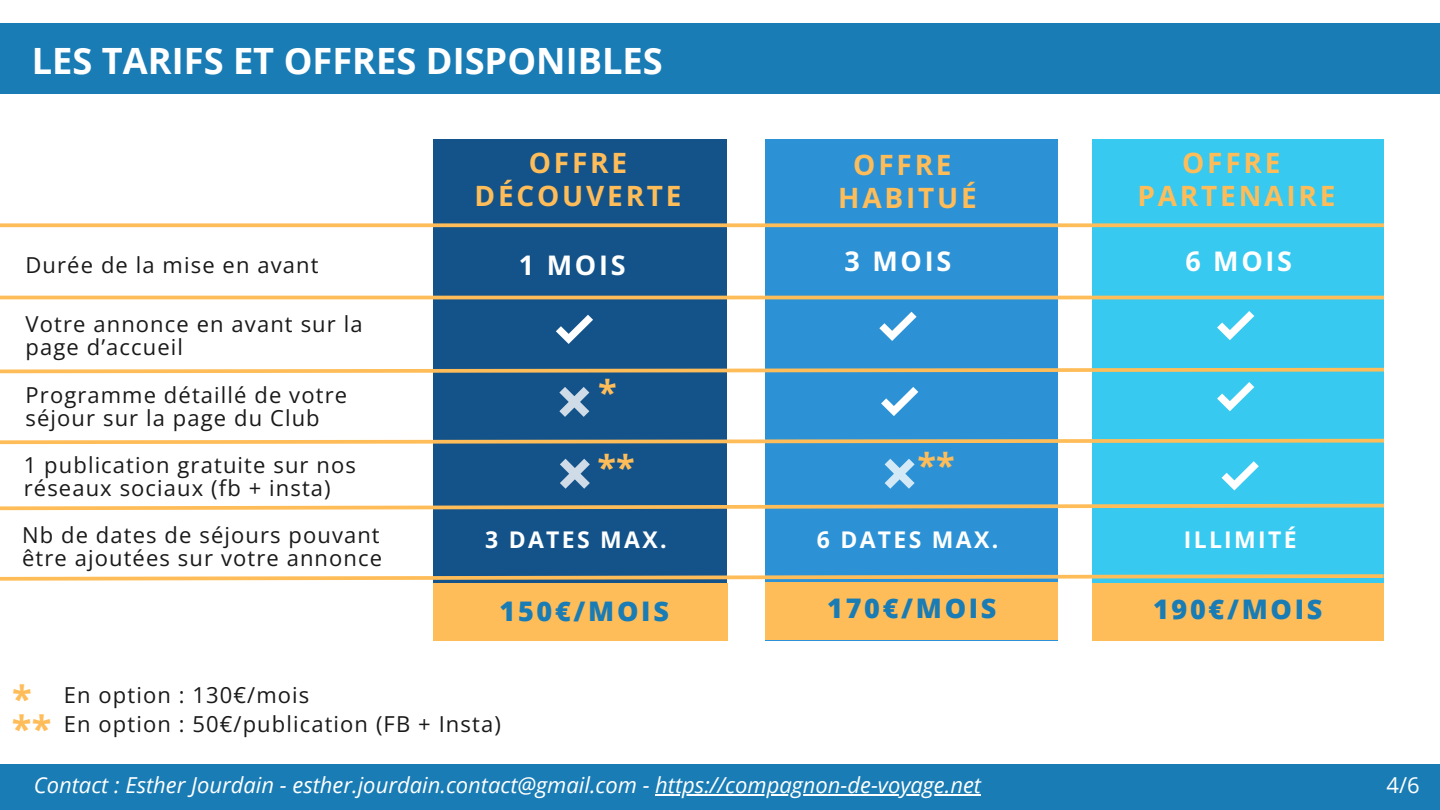
<style>
.page{position:relative;width:1440px;height:810px;background:#fff}
.page>*{position:absolute;margin:0;border:0;box-sizing:border-box;transform-origin:0 0}
.t1{font:700 36.2px "Open Sans";color:#fff}
.t2{font:700 36.2px/29.8px "Open Sans";color:#ffbd59}
.t3{font:700 34.2px "Open Sans";color:#ffbd59}
.t4{font:700 28px/33px "Open Sans";letter-spacing:.1em;color:#ffbd59;text-align:center}
.t5{font:800 27px "Open Sans";letter-spacing:.1em;color:#197cb5}
.t6{font:700 27px "Open Sans";letter-spacing:.1em;color:#fff}
.t7{font:700 23px "Open Sans";letter-spacing:.1em;color:#fff}
.t8{font:22px/23.2px "Open Sans";letter-spacing:.05em;color:#191919}
.t9{font:italic 22px "Open Sans";color:#fff}
.t10{font:22px "Open Sans";color:#fff}
</style>
<div class="page">
<div style="left:433px;top:139px;width:294px;height:502px;background:#13538a"></div>
<div style="left:765px;top:139px;width:293px;height:502px;background:#2c92d5"></div>
<div style="left:1092px;top:139px;width:292px;height:502px;background:#37c9ef"></div>
<svg style="left:560px;top:459px;width:30px;height:30px"></svg>
<svg style="left:559px;top:387px;width:30px;height:30px"></svg>
<svg style="left:556px;top:315px;width:37px;height:29px"></svg>
<svg style="left:0;top:367px;width:1384px;height:7px"></svg>
<svg style="left:0;top:438px;width:1385px;height:7px"></svg>
<div style="left:0;top:765px;width:1440px;height:45px;background:#197cb5"></div>
<svg style="left:885px;top:459px;width:30px;height:30px"></svg>
<hr style="left:0;top:296px;width:1384px;height:3px;background:#ffbd59">
<div style="left:433px;top:583px;width:294px;height:57px;background:#ffbd59"></div>
<div style="left:765px;top:582px;width:293px;height:58px;background:#ffbd59"></div>
<div style="left:1092px;top:583px;width:292px;height:58px;background:#ffbd59"></div>
<svg style="left:879px;top:312px;width:38px;height:29px"></svg>
<svg style="left:1217px;top:311px;width:37px;height:29px"></svg>
<svg style="left:0;top:503px;width:1385px;height:8px"></svg>
<svg style="left:881px;top:387px;width:37px;height:29px"></svg>
<svg style="left:1217px;top:382px;width:37px;height:29px"></svg>
<svg style="left:0;top:223px;width:1384px;height:4px;background:#f0bc65"></svg>
<hr style="left:655px;top:794px;width:326px;height:2px;background:#fff">
<svg style="left:1222px;top:461px;width:37px;height:29px"></svg>
<svg style="left:0;top:574px;width:1384px;height:7px"></svg>
<div style="left:0;top:23px;width:1440px;height:71px;background:#197cb5"></div>
<h1 class="t1" style="left:32px;top:35px;width:632px">LES TARIFS ET OFFRES DISPONIBLES</h1>
<p class="t4" style="left:475px;top:146px;width:209px">OFFRE<br>DÉCOUVERTE</p>
<p class="t4" style="left:838px;top:147px;width:140px">OFFRE<br>HABITUÉ</p>
<p class="t4" style="left:1137px;top:146px;width:199px">OFFRE<br>PARTENAIRE</p>
<p class="t8" style="left:26px;top:253px;width:295px">Durée de la mise en avant</p>
<p class="t6" style="left:1185px;top:243px;width:108px">6 MOIS</p>
<p class="t6" style="left:845px;top:243px;width:108px">3 MOIS</p>
<p class="t6" style="left:519px;top:246px;width:108px">1 MOIS</p>
<p class="t8" style="left:26px;top:312px;width:339px">Votre annonce en avant sur la page d’accueil</p>
<p class="t8" style="left:26px;top:383px;width:323px">Programme détaillé de votre séjour sur la page du Club</p>
<p class="t8" style="left:24px;top:453px;width:334px">1 publication gratuite sur nos réseaux sociaux (fb + insta)</p>
<h2 class="t3" style="left:598px;top:369px;width:20px">*</h2>
<h2 class="t3" style="left:597px;top:444px;width:39px">**</h2>
<p class="t8" style="left:22px;top:522px;width:359px">Nb de dates de séjours pouvant</p>
<p class="t7" style="left:485px;top:523px;width:183px">3 DATES MAX.</p>
<p class="t8" style="left:22px;top:546px;width:362px">être ajoutées sur votre annonce</p>
<h2 class="t3" style="left:918px;top:442px;width:39px">**</h2>
<p class="t7" style="left:817px;top:523px;width:183px">6 DATES MAX.</p>
<p class="t7" style="left:1184px;top:523px;width:114px">ILLIMITÉ</p>
<p class="t5" style="left:500px;top:592px;width:171px">150€/MOIS</p>
<p class="t5" style="left:827px;top:589px;width:171px">170€/MOIS</p>
<p class="t5" style="left:1153px;top:590px;width:171px">190€/MOIS</p>
<h1 class="t2" style="left:12px;top:683px;width:41px">* **</h1>
<p class="t8" style="left:64px;top:680px;width:438px;line-height:29.2px">En option : 130€/mois<br>En option : 50€/publication (FB + Insta)</p>
<p class="t9" style="left:34px;top:769px;width:949px">Contact : Esther Jourdain - esther.jourdain.contact@gmail.com - https://compagnon-de-voyage.net</p>
<p class="t10" style="left:1386px;top:769px;width:35px">4/6</p>
</div>
